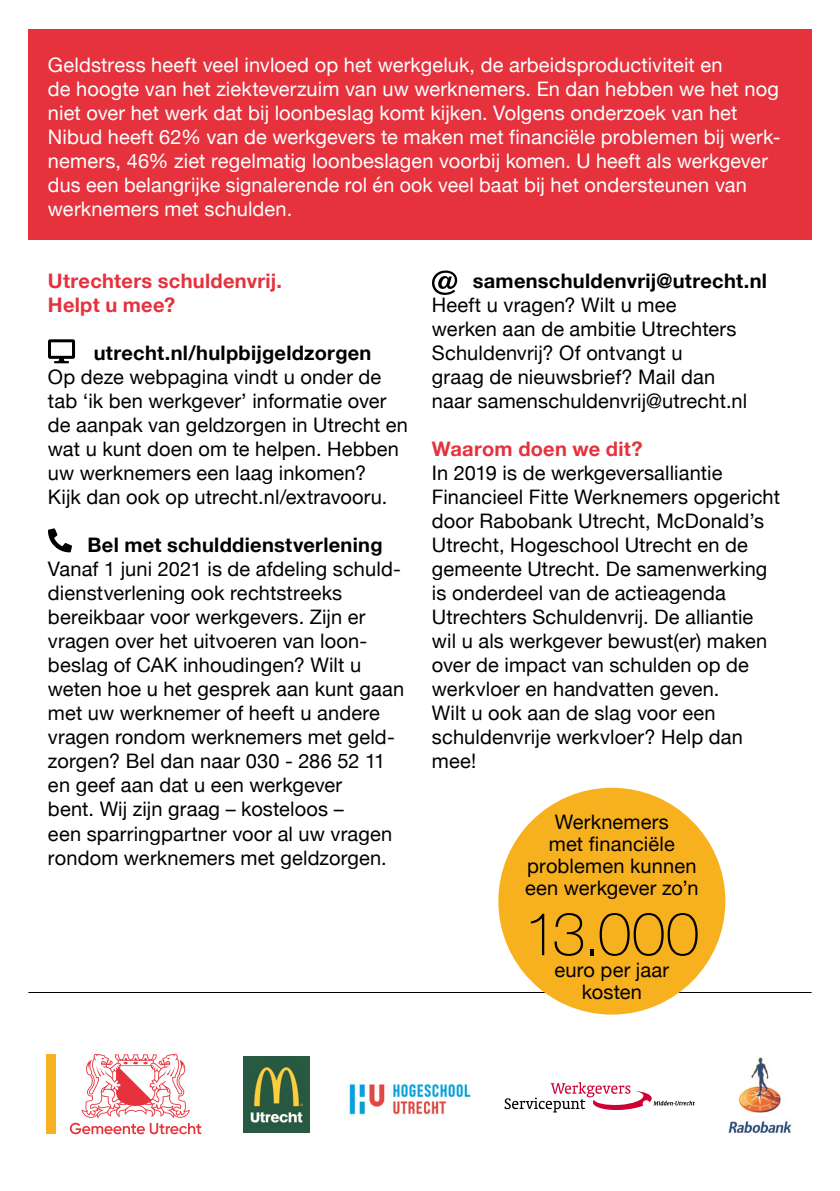
<style>
.page{position:relative;width:840px;height:1191px;background:#fff}
.page>*{position:absolute;margin:0;border:0;box-sizing:border-box;transform-origin:0 0}
._8__Bodytekst_bullit{font:100 60px "Helvetica Neue";color:#000}
._7__Bodytekst{font:20px/24px "Helvetica Neue";letter-spacing:.005em;color:#000}
._4__Intro_klein{font:20px/24px "Helvetica Neue";letter-spacing:.005em;color:#fff}
._6__Alineakop_niveau{font:700 20px "Helvetica Neue";letter-spacing:.015em;color:#000}
._8__Bodytekst_bullit-2{font:20px/22px "Helvetica Neue";letter-spacing:.005em;color:#000;text-align:center}
._6__Alineakop_niveau-2{font:700 20px/24px "Helvetica Neue";letter-spacing:.015em;color:#e5323d}
</style>
<div class="page">
<hr style="left:28px;top:992px;width:783px;height:1px;background:#000">
<div style="left:28px;top:30px;width:783px;height:210px;background:#e5323d"></div>
<svg style="left:48px;top:339px;width:27px;height:24px"></svg>
<svg style="left:48px;top:528px;width:24px;height:24px"></svg>
<svg style="left:432px;top:270px;width:25px;height:25px"></svg>
<div style="left:498px;top:787px;width:227px;height:227px;background:#f8b11e;border-radius:50%"></div>
<div style="left:46px;top:1054px;width:10px;height:80px;background:#f8b11e"></div>
<svg style="left:70px;top:1053px;width:131px;height:81px"></svg>
<img style="left:349px;top:1084px;width:122px;height:31px">
<img style="left:243px;top:1056px;width:66px;height:76px">
<img style="left:728px;top:1056px;width:64px;height:78px">
<svg style="left:504px;top:1082px;width:190px;height:30px"></svg>
<p class="_4__Intro_klein" style="left:48px;top:54px;width:733px">Geldstress heeft veel invloed op het werkgeluk, de arbeidsproductiviteit en<br>de hoogte van het ziekteverzuim van uw werknemers. En dan hebben we het nog niet over het werk dat bij loonbeslag komt kijken. Volgens onderzoek van het Nibud heeft 62% van de werkgevers te maken met financiële problemen bij werk&shy;nemers, 46% ziet regelmatig loonbeslagen voorbij komen. U heeft als werkgever dus een belangrijke signalerende rol én ook veel baat bij het ondersteunen van werknemers met schulden.</p>
<p class="_6__Alineakop_niveau-2" style="left:48px;top:270px;width:235px">Utrechters schuldenvrij.<br>Helpt u mee?</p>
<p class="_6__Alineakop_niveau" style="left:94px;top:337px;width:279px">utrecht.nl/hulpbijgeldzorgen</p>
<p class="_7__Bodytekst" style="left:48px;top:366px;width:361px">Op deze webpagina vindt u onder de tab ‘ik ben werkgever’ informatie over de aanpak van geldzorgen in Utrecht en wat u kunt doen om te helpen. Hebben uw werknemers een laag inkomen?<br>Kijk dan ook op utrecht.nl/extravooru.</p>
<p class="_6__Alineakop_niveau" style="left:87px;top:529px;width:296px">Bel met schulddienstverlening</p>
<p class="_7__Bodytekst" style="left:48px;top:558px;width:357px">Vanaf 1 juni 2021 is de afdeling schuld&shy;dienstverlening ook rechtstreeks bereikbaar voor werkgevers. Zijn er vragen over het uitvoeren van loon&shy;beslag of CAK inhoudingen? Wilt u weten hoe u het gesprek aan kunt gaan met uw werknemer of heeft u andere vragen rondom werknemers met geld&shy;zorgen? Bel dan naar 030 - 286 52 11 en geef aan dat u een werkgever<br>bent. Wij zijn graag – kosteloos –<br>een sparringpartner voor al uw vragen rondom werknemers met geldzorgen.</p>
<p class="_6__Alineakop_niveau" style="left:472px;top:265px;width:295px">samenschuldenvrij@utrecht.nl</p>
<p class="_7__Bodytekst" style="left:432px;top:294px;width:316px">Heeft u vragen? Wilt u mee<br>werken aan de ambitie Utrechters<br>Schuldenvrij? Of ontvangt u<br>graag de nieuwsbrief? Mail dan naar samenschuldenvrij@utrecht.nl</p>
<p class="_6__Alineakop_niveau-2" style="left:432px;top:438px;width:212px">Waarom doen we dit?</p>
<p class="_7__Bodytekst" style="left:432px;top:462px;width:349px">In 2019 is de werkgeversalliantie<br>Financieel Fitte Werknemers opgericht door Rabobank Utrecht, McDonald’s<br>Utrecht, Hogeschool Utrecht en de gemeente Utrecht. De samenwerking is onderdeel van de actieagenda<br>Utrechters Schuldenvrij. De alliantie wil u als werkgever bewust(er) maken over de impact van schulden op de werkvloer en handvatten geven.<br>Wilt u ook aan de slag voor een schuldenvrije werkvloer? Help dan mee!</p>
<p class="_8__Bodytekst_bullit-2" style="left:525px;top:812px;width:175px">Werknemers<br>met financiële problemen kunnen een werkgever zo’n</p>
<p class="_8__Bodytekst_bullit" style="left:524px;top:888px;width:176px">13.000</p>
<p class="_8__Bodytekst_bullit-2" style="left:554px;top:960px;width:116px">euro per jaar kosten</p>
</div>
